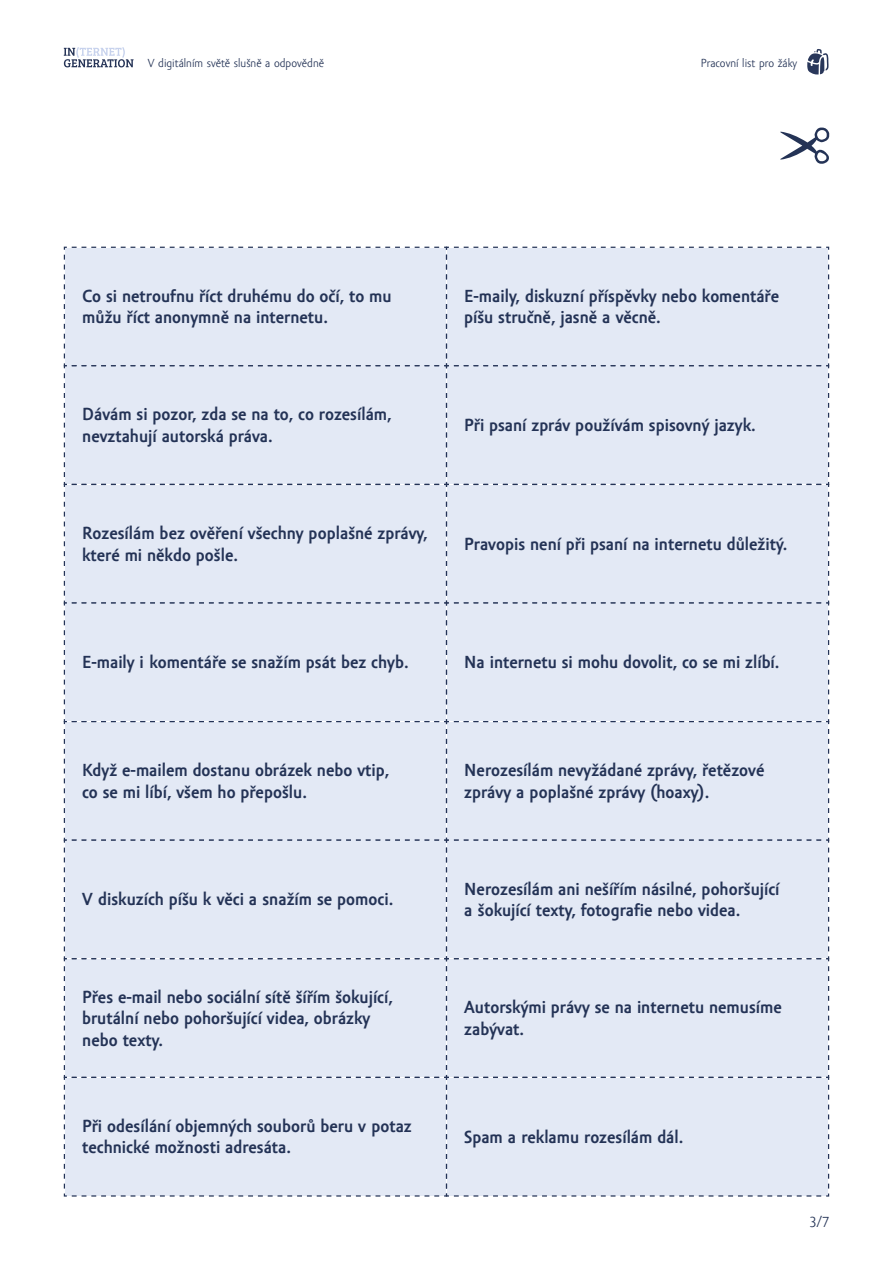
<style>
.page{position:relative;width:893px;height:1263px;background:#fff}
.page>*{position:absolute;margin:0;border:0;box-sizing:border-box;transform-origin:0 0}
.body{font:700 18px/21.6px "Amor Sans Pro";color:#243356}
.t1{font:15px "Amor Sans Pro";color:#243356}
.t2{font:12px "Amor Sans Pro";color:#243356}
</style>
<div class="page">
<svg style="left:64px;top:47px;width:70px;height:20px"></svg>
<svg style="left:807px;top:49px;width:22px;height:25px"></svg>
<svg style="left:780px;top:128px;width:49px;height:36px"></svg>
<div style="left:64px;top:247px;width:765px;height:949px;background:#e3e9f5"></div>
<div style="left:445px;top:1076px;width:385px;height:121px;background:#e3e9f5"></div>
<p class="t2" style="left:148px;top:57px;width:178px">V digitálním světě slušně a odpovědně</p>
<p class="t2" style="left:701px;top:57px;width:98px">Pracovní list pro žáky</p>
<p class="body" style="left:82px;top:285px;width:311px">Co si netroufnu říct druhému do očí, to mu můžu říct anonymně na internetu.</p>
<p class="body" style="left:464px;top:285px;width:316px">E-maily, diskuzní příspěvky nebo komentáře píšu stručně, jasně a věcně.</p>
<p class="body" style="left:82px;top:404px;width:311px">Dávám si pozor, zda se na to, co rozesílám, nevztahují autorská práva.</p>
<p class="body" style="left:464px;top:415px;width:293px">Při psaní zpráv používám spisovný jazyk.</p>
<p class="body" style="left:82px;top:523px;width:347px">Rozesílám bez ověření všechny poplašné zprávy, které mi někdo pošle.</p>
<p class="body" style="left:464px;top:533px;width:325px">Pravopis není při psaní na internetu důležitý.</p>
<p class="body" style="left:82px;top:652px;width:328px">E-maily i komentáře se snažím psát bez chyb.</p>
<p class="body" style="left:464px;top:652px;width:317px">Na internetu si mohu dovolit, co se mi zlíbí.</p>
<p class="body" style="left:82px;top:760px;width:309px">Když e-mailem dostanu obrázek nebo vtip, co se mi líbí, všem ho přepošlu.</p>
<p class="body" style="left:464px;top:760px;width:302px">Nerozesílám nevyžádané zprávy, řetězové zprávy a poplašné zprávy (hoaxy).</p>
<p class="body" style="left:82px;top:889px;width:313px">V diskuzích píšu k věci a snažím se pomoci.</p>
<p class="body" style="left:464px;top:878px;width:317px">Nerozesílám ani nešířím násilné, pohoršující a šokující texty, fotografie nebo videa.</p>
<p class="body" style="left:82px;top:986px;width:312px">Přes e-mail nebo sociální sítě šířím šokující, brutální nebo pohoršující videa, obrázky nebo texty.</p>
<p class="body" style="left:464px;top:997px;width:319px">Autorskými právy se na internetu nemusíme zabývat.</p>
<p class="body" style="left:82px;top:1115px;width:331px">Při odesílání objemných souborů beru v potaz technické možnosti adresáta.</p>
<p class="body" style="left:464px;top:1126px;width:221px">Spam a reklamu rozesílám dál.</p>
<p class="t1" style="left:809px;top:1214px;width:22px">3/7</p>
</div>
